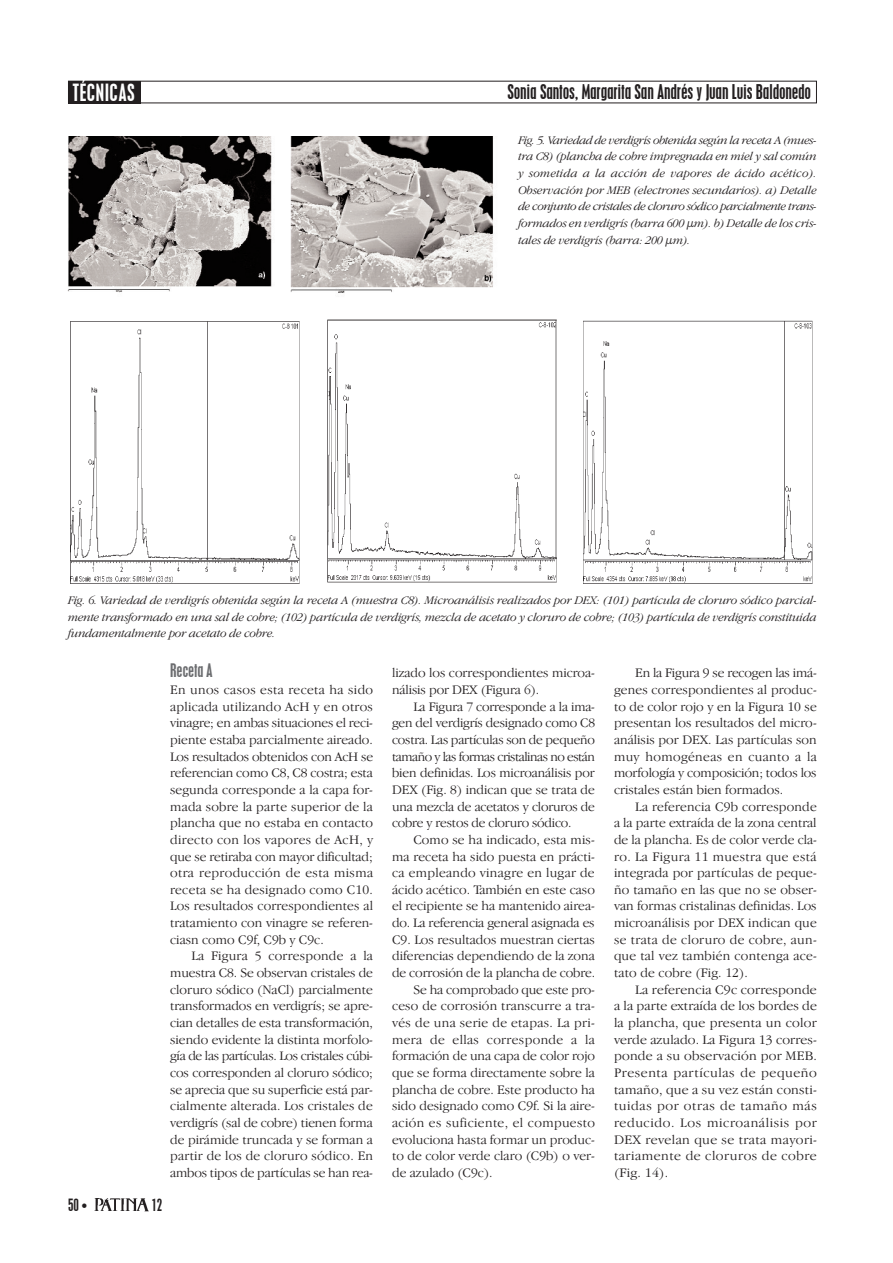
<style>
.page{position:relative;width:893px;height:1263px;background:#fff}
.page>*{position:absolute;margin:0;border:0;box-sizing:border-box;transform-origin:0 0}
.t1{font:condensed 21px "Placard";letter-spacing:.035em;color:#fff}
.t2{font:condensed 18px "Placard";color:#231f20}
.t3{font:condensed 16.5px "Placard";color:#6c6d70}
.t4{font:condensed 15px "Placard";color:#231f20}
.t5{font:300 13.5px/16.6px "Garamond IT Cby BT";color:#231f20;text-align:justify}
.t6{font:300 13.5px "Garamond IT Cby BT";letter-spacing:.025em;color:#231f20}
.t7{font:300 13.5px "Garamond IT Cby BT";letter-spacing:.02em;color:#231f20}
.t8{font:italic 300 12px/16.6px "Garamond IT Cby BT";letter-spacing:-.015em;color:#231f20;text-align:justify}
.s1{font-style:normal;font-size:13.5px}
</style>
<div class="page">
<img style="left:94px;top:1198px;width:55px;height:13px">
<div style="left:68px;top:81px;width:72px;height:22px;background:#231f20"></div>
<img style="left:67px;top:136px;width:205px;height:157px">
<img style="left:290px;top:136px;width:204px;height:157px">
<img style="left:70px;top:321px;width:230px;height:263px">
<img style="left:327px;top:319px;width:230px;height:264px">
<img style="left:583px;top:320px;width:230px;height:264px">
<h1 class="t1" style="left:72px;top:82px;width:64px">TÉCNICAS</h1>
<h2 class="t2" style="left:507px;top:83px;width:305px">Sonia Santos, Margarita San Andrés y Juan Luis Baldonedo</h2>
<p class="t8" style="left:518px;top:133px;width:300px">Fig. 5. Variedad de verdigrís obtenida según la receta A (mues&shy;tra C8) (plancha de cobre impregnada en miel y sal común y sometida a la acción de vapores de ácido acético).<br>Observación por MEB (electrones secundarios). a) Detalle de conjunto de cristales de cloruro sódico parcialmente trans&shy;formados en verdigrís (barra 600 <span class="s1">µ</span>m). b) Detalle de los cris&shy;tales de verdigrís (barra: 200 <span class="s1">µ</span>m).</p>
<p class="t8" style="left:68px;top:593px;width:750px">Fig. 6. Variedad de verdigrís obtenida según la receta A (muestra C8). Microanálisis realizados por DEX: (101) partícula de cloruro sódico parcial&shy;mente transformado en una sal de cobre; (102) partícula de verdigrís, mezcla de acetato y cloruro de cobre; (103) partícula de verdigrís constituida fundamentalmente por acetato de cobre.</p>
<p class="t4" style="left:68px;top:1197px;width:20px">50•</p>
<p class="t4" style="left:151px;top:1197px;width:12px">12</p>
<p class="t3" style="left:170px;top:662px;width:44px">Receta A</p>
<p class="t5" style="left:170px;top:682px;width:204px">En unos casos esta receta ha sido aplicada utilizando AcH y en otros vinagre; en ambas situaciones el reci&shy;piente estaba parcialmente aireado.<br>Los resultados obtenidos con AcH se referencian como C8, C8 costra; esta segunda corresponde a la capa for&shy;mada sobre la parte superior de la plancha que no estaba en contacto directo con los vapores de AcH, y que se retiraba con mayor dificultad; otra reproducción de esta misma receta se ha designado como C10.<br>Los resultados correspondientes al tratamiento con vinagre se referen&shy;ciasn como C9f, C9b y C9c.</p>
<p class="t5" style="left:170px;top:949px;width:204px;text-indent:21px">La Figura 5 corresponde a la muestra C8. Se observan cristales de cloruro sódico (NaCl) parcialmente transformados en verdigrís; se apre&shy;cian detalles de esta transformación, siendo evidente la distinta morfolo&shy;gía de las partículas. Los cristales cúbi&shy;cos corresponden al cloruro sódico; se aprecia que su superficie está par&shy;cialmente alterada. Los cristales de verdigrís (sal de cobre) tienen forma de pirámide truncada y se forman a partir de los de cloruro sódico. En ambos tipos de partículas se han rea-</p>
<p class="t5" style="left:392px;top:666px;width:204px">lizado los correspondientes microa&shy;nálisis por DEX (Figura 6).</p>
<p class="t5" style="left:392px;top:699px;width:204px;text-indent:21px">La Figura 7 corresponde a la ima&shy;gen del verdigrís designado como C8 costra. Las partículas son de pequeño tamaño y las formas cristalinas no están bien definidas. Los microanálisis por DEX (Fig. 8) indican que se trata de una mezcla de acetatos y cloruros de cobre y restos de cloruro sódico.</p>
<p class="t5" style="left:413px;top:832px;width:183px">Como se ha indicado, esta mis-</p>
<p class="t5" style="left:392px;top:849px;width:204px">ma receta ha sido puesta en prácti-</p>
<p class="t7" style="left:392px;top:868px;width:204px">ca empleando vinagre en lugar de</p>
<p class="t5" style="left:392px;top:882px;width:204px">ácido acético. También en este caso</p>
<p class="t5" style="left:392px;top:899px;width:204px">el recipiente se ha mantenido airea-</p>
<p class="t5" style="left:392px;top:916px;width:204px">do. La referencia general asignada es</p>
<p class="t5" style="left:392px;top:932px;width:204px">C9. Los resultados muestran ciertas</p>
<p class="t5" style="left:392px;top:949px;width:204px">diferencias dependiendo de la zona</p>
<p class="t5" style="left:392px;top:966px;width:204px">de corrosión de la plancha de cobre.</p>
<p class="t5" style="left:413px;top:982px;width:183px">Se ha comprobado que este pro-</p>
<p class="t5" style="left:392px;top:999px;width:204px">ceso de corrosión transcurre a tra-</p>
<p class="t6" style="left:392px;top:1017px;width:204px">vés de una serie de etapas. La pri-</p>
<p class="t6" style="left:392px;top:1034px;width:204px">mera de ellas corresponde a la</p>
<p class="t5" style="left:392px;top:1049px;width:204px">formación de una capa de color rojo</p>
<p class="t5" style="left:392px;top:1065px;width:204px">que se forma directamente sobre la</p>
<p class="t5" style="left:392px;top:1082px;width:204px">plancha de cobre. Este producto ha</p>
<p class="t5" style="left:392px;top:1099px;width:204px">sido designado como C9f. Si la aire-</p>
<p class="t6" style="left:392px;top:1117px;width:204px">ación es suficiente, el compuesto</p>
<p class="t5" style="left:392px;top:1132px;width:204px">evoluciona hasta formar un produc-</p>
<p class="t5" style="left:392px;top:1149px;width:204px">to de color verde claro (C9b) o ver-</p>
<p class="t5" style="left:392px;top:1165px;width:102px">de azulado (C9c).</p>
<p class="t5" style="left:614px;top:666px;width:204px;text-indent:21px">En la Figura 9 se recogen las imá&shy;genes correspondientes al produc&shy;to de color rojo y en la Figura 10 se presentan los resultados del micro&shy;análisis por DEX. Las partículas son muy homogéneas en cuanto a la morfología y composición; todos los cristales están bien formados.</p>
<p class="t5" style="left:614px;top:799px;width:204px;text-indent:21px">La referencia C9b corresponde a la parte extraída de la zona central de la plancha. Es de color verde cla&shy;ro. La Figura 11 muestra que está integrada por partículas de peque&shy;ño tamaño en las que no se obser&shy;van formas cristalinas definidas. Los microanálisis por DEX indican que se trata de cloruro de cobre, aun&shy;que tal vez también contenga ace&shy;tato de cobre (Fig. 12).</p>
<p class="t5" style="left:614px;top:982px;width:204px;text-indent:21px">La referencia C9c corresponde a la parte extraída de los bordes de la plancha, que presenta un color verde azulado. La Figura 13 corres&shy;ponde a su observación por MEB.<br>Presenta partículas de pequeño tamaño, que a su vez están consti&shy;tuidas por otras de tamaño más reducido. Los microanálisis por DEX revelan que se trata mayori&shy;tariamente de cloruros de cobre (Fig. 14).</p>
</div>
